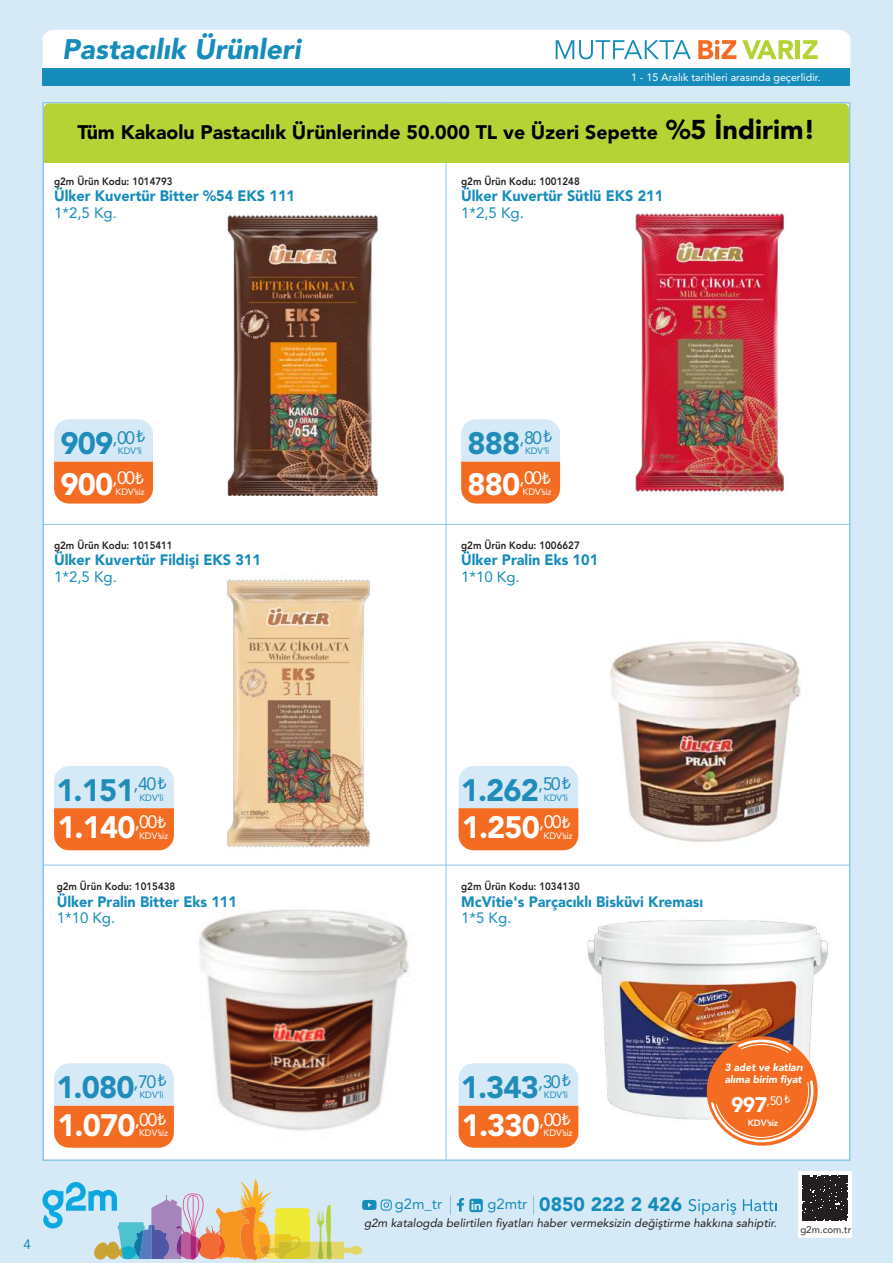
<style>
.page{position:relative;width:893px;height:1263px;background:#d6e9f7}
.page>*{position:absolute;margin:0;border:0;box-sizing:border-box;transform-origin:0 0}
.t1{font:900 30.75px "Avenir LT Pro";letter-spacing:-.03em;color:#fff}
.t2{font:900 30.75px "Avenir LT Pro";letter-spacing:-.03em;color:#208cba}
.t3{font:italic 900 28.05px "Avenir LT Pro";color:#168cbb}
.t4{font:900 21px "Avenir LT Pro";color:#fff}
.t5{font:900 19.5px "Avenir LT Pro";color:#000}
.t6{font:900 19.35px "Avenir LT Pro";color:#168cbb}
.t7{font:900 15px "Avenir LT Pro";color:#168cbb;scale:.96 1}
.t8{font:15px "Avenir LT Pro";color:#168cbb}
.t9{font:14.7px "Avenir LT Pro";color:#168cbb}
.t10{font:13.5px "Avenir LT Pro";color:#168cbb}
.t11{font:italic 11.7px "Avenir LT Pro";color:#231f20}
.t12{font:800 10.65px "Avenir LT Pro";color:#231f20;scale:.92 1}
.t13{font:10.65px "Avenir LT Pro";color:#fff}
.t14{font:italic 900 10.5px/12px "Avenir LT Pro";color:#fff;scale:.96 1}
.t15{font:500 9.75px "Avenir";color:#3e3e3f}
.t16{font:9.15px "Avenir LT Pro";letter-spacing:-.015em;color:#fff}
.t17{font:9.15px "Avenir LT Pro";color:#208cba}
.t18{font:800 9px "Avenir LT Pro";letter-spacing:-.015em;color:#fff}
.s1{font-size:27px}
.s2{font-weight:400;font-size:14.7px}
</style>
<div class="page">
<svg style="left:450px;top:1195px;width:1px;height:19px"></svg>
<svg style="left:42px;top:1179px;width:350px;height:83px"></svg>
<svg style="left:457px;top:1198px;width:26px;height:14px"></svg>
<svg style="left:688px;top:1199px;width:48px;height:16px"></svg>
<svg style="left:743px;top:1199px;width:33px;height:12px"></svg>
<svg style="left:533px;top:1195px;width:1px;height:19px"></svg>
<div style="left:798px;top:1171px;width:54px;height:66px;background:#fff"></div>
<div style="left:802px;top:1175px;width:45px;height:45px;background:#231f20"></div>
<svg style="left:42px;top:30px;width:808px;height:38px;background:#f7f9f5"></svg>
<hr style="left:796px;top:40px;width:4px;height:19px;background:#b5d334">
<div style="left:42px;top:69px;width:808px;height:17px;background:#168cbb"></div>
<div style="left:42px;top:102px;width:808px;height:1059px;background:#fff;border:2px solid #8cc6ec"></div>
<hr style="left:446px;top:102px;width:1px;height:1059px;background:#8cc6ec">
<hr style="left:43px;top:865px;width:807px;height:1px;background:#8cc6ec">
<hr style="left:43px;top:524px;width:807px;height:1px;background:#8cc6ec">
<img style="left:227px;top:214px;width:151px;height:281px">
<img style="left:227px;top:576px;width:143px;height:272px">
<img style="left:635px;top:213px;width:150px;height:282px">
<svg style="left:54px;top:419px;width:99px;height:85px;background:#e5ad90"></svg>
<svg style="left:54px;top:766px;width:120px;height:84px;background:#e4ac8e"></svg>
<svg style="left:461px;top:419px;width:99px;height:85px;background:#e5ad90"></svg>
<img style="left:610px;top:641px;width:191px;height:201px">
<img style="left:199px;top:909px;width:210px;height:222px">
<svg style="left:459px;top:766px;width:119px;height:84px;background:#e4ac8e"></svg>
<svg style="left:459px;top:1063px;width:119px;height:85px;background:#e5aa8b"></svg>
<svg style="left:54px;top:1063px;width:120px;height:85px;background:#e5ad8f"></svg>
<img style="left:561px;top:920px;width:267px;height:206px">
<svg style="left:709px;top:1038px;width:106px;height:105px;background:#ed844b"></svg>
<div style="left:44px;top:103px;width:805px;height:60px;background:#b5d334"></div>
<h2 class="t3" style="left:62px;top:33px;width:240px">Pastacılık Ürünleri</h2>
<p class="t13" style="left:631px;top:73px;width:191px">1 - 15 Aralık tarihleri arasında geçerlidir.</p>
<h3 class="t5" style="left:77px;top:121px;width:740px">Tüm Kakaolu Pastacılık Ürünlerinde 50.000 TL ve Üzeri Sepette <span class="s1">%5 İndirim!</span></h3>
<p class="t12" style="left:54px;top:175px;width:130px">g2m Ürün Kodu: 1014793</p>
<p class="t7" style="left:54px;top:187px;width:253px">Ülker Kuvertür Bitter %54 EKS 111</p>
<p class="t8" style="left:54px;top:206px;width:64px">1*2,5 Kg.</p>
<p class="t12" style="left:461px;top:175px;width:130px">g2m Ürün Kodu: 1001248</p>
<p class="t7" style="left:461px;top:187px;width:212px">Ülker Kuvertür Sütlü EKS 211</p>
<p class="t8" style="left:461px;top:206px;width:64px">1*2,5 Kg.</p>
<h1 class="t2" style="left:61px;top:426px;width:87px">909<sup>,00</sup> <sup>₺</sup></h1>
<p class="t17" style="left:118px;top:447px;width:26px">KDV’li</p>
<h1 class="t1" style="left:61px;top:466px;width:85px">900<sup>,00</sup> <sup>₺</sup></h1>
<p class="t16" style="left:116px;top:488px;width:31px">KDV’siz</p>
<p class="t12" style="left:54px;top:539px;width:130px">g2m Ürün Kodu: 1015411</p>
<p class="t7" style="left:54px;top:551px;width:217px">Ülker Kuvertür Fildişi EKS 311</p>
<p class="t8" style="left:54px;top:570px;width:64px">1*2,5 Kg.</p>
<h1 class="t2" style="left:56px;top:772px;width:112px">1.151<sup>,40</sup> <sup>₺</sup></h1>
<p class="t17" style="left:139px;top:794px;width:26px">KDV’li</p>
<h1 class="t1" style="left:57px;top:810px;width:111px">1.140<sup>,00</sup> <sup>₺</sup></h1>
<p class="t16" style="left:139px;top:832px;width:31px">KDV’siz</p>
<p class="t12" style="left:57px;top:881px;width:130px">g2m Ürün Kodu: 1015438</p>
<p class="t7" style="left:57px;top:893px;width:189px">Ülker Pralin Bitter Eks 111</p>
<p class="t8" style="left:57px;top:912px;width:60px">1*10 Kg.</p>
<h1 class="t2" style="left:56px;top:1070px;width:112px">1.080<sup>,70</sup> <sup>₺</sup></h1>
<p class="t17" style="left:139px;top:1091px;width:26px">KDV’li</p>
<h1 class="t1" style="left:57px;top:1107px;width:111px">1.070<sup>,00</sup> <sup>₺</sup></h1>
<p class="t16" style="left:139px;top:1129px;width:31px">KDV’siz</p>
<p class="t10" style="left:23px;top:1238px;width:9px">4</p>
<h1 class="t2" style="left:468px;top:426px;width:87px">888<sup>,80</sup> <sup>₺</sup></h1>
<p class="t17" style="left:525px;top:447px;width:26px">KDV’li</p>
<h1 class="t1" style="left:468px;top:466px;width:85px">880<sup>,00</sup> <sup>₺</sup></h1>
<p class="t16" style="left:523px;top:488px;width:31px">KDV’siz</p>
<p class="t12" style="left:461px;top:539px;width:130px">g2m Ürün Kodu: 1006627</p>
<p class="t7" style="left:461px;top:551px;width:144px">Ülker Pralin Eks 101</p>
<p class="t8" style="left:461px;top:570px;width:60px">1*10 Kg.</p>
<h1 class="t2" style="left:461px;top:772px;width:112px">1.262<sup>,50</sup> <sup>₺</sup></h1>
<p class="t17" style="left:544px;top:794px;width:26px">KDV’li</p>
<h1 class="t1" style="left:462px;top:810px;width:111px">1.250<sup>,00</sup> <sup>₺</sup></h1>
<p class="t16" style="left:544px;top:832px;width:31px">KDV’siz</p>
<p class="t12" style="left:461px;top:881px;width:130px">g2m Ürün Kodu: 1034130</p>
<p class="t7" style="left:461px;top:893px;width:254px">McVitie's Parçacıklı Bisküvi Kreması</p>
<p class="t8" style="left:461px;top:912px;width:52px">1*5 Kg.</p>
<h1 class="t2" style="left:461px;top:1070px;width:112px">1.343<sup>,30</sup> <sup>₺</sup></h1>
<p class="t17" style="left:544px;top:1091px;width:26px">KDV’li</p>
<h1 class="t1" style="left:462px;top:1107px;width:111px">1.330<sup>,00</sup> <sup>₺</sup></h1>
<p class="t16" style="left:544px;top:1129px;width:31px">KDV’siz</p>
<p class="t14" style="left:725px;top:1061px;width:83px">3 adet ve katları alıma birim fiyat</p>
<h3 class="t4" style="left:731px;top:1092px;width:61px">997<sup>,50</sup> <sup>₺</sup></h3>
<p class="t18" style="left:748px;top:1118px;width:32px">KDV’siz</p>
<p class="t9" style="left:395px;top:1198px;width:49px">g2m_tr</p>
<p class="t6" style="left:488px;top:1193px;width:196px"><span class="s2">g2mtr</span> 0850 222 2 426</p>
<p class="t11" style="left:364px;top:1218px;width:414px">g2m katalogda belirtilen fiyatları haber vermeksizin değiştirme hakkına sahiptir.</p>
<p class="t15" style="left:800px;top:1226px;width:53px">g2m.com.tr</p>
</div>
